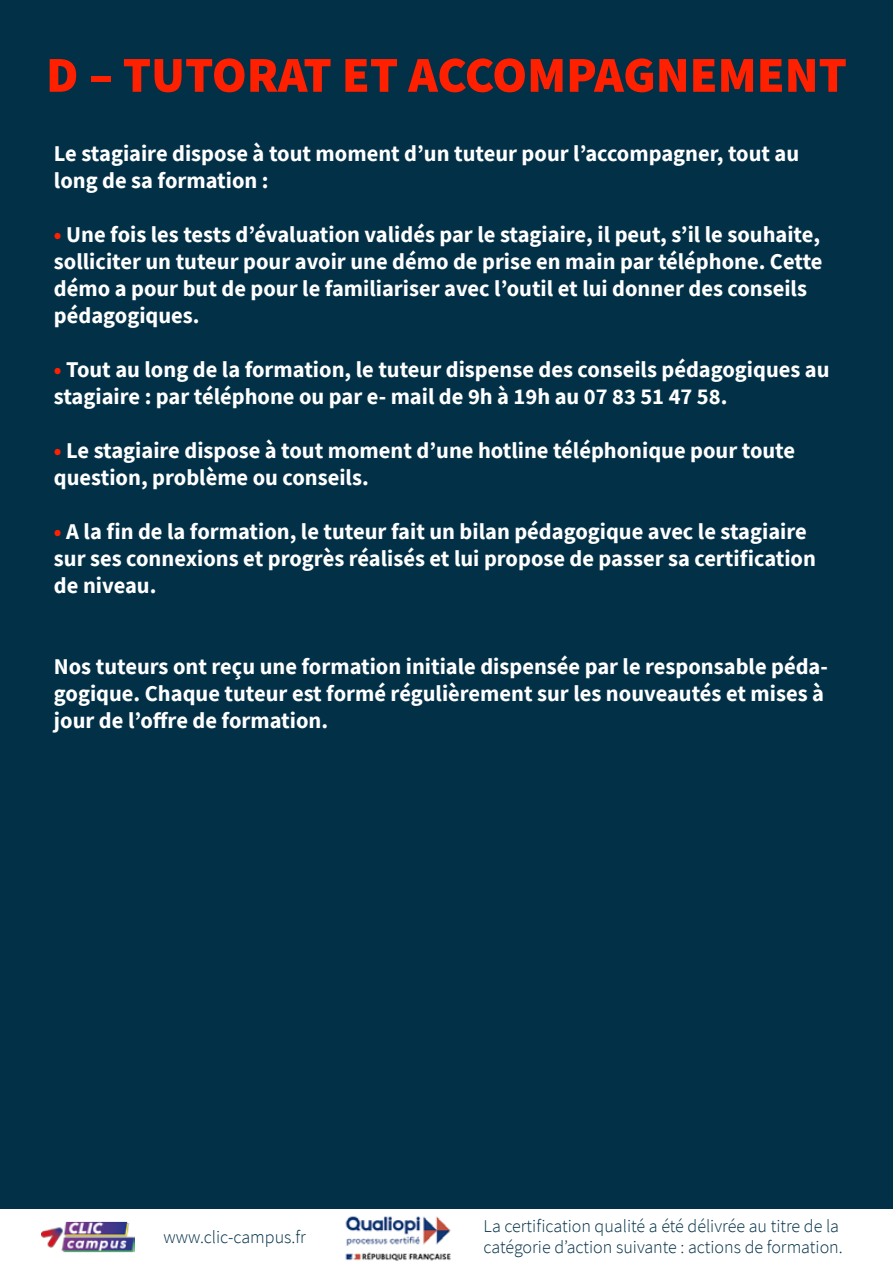
<style>
.page{position:relative;width:893px;height:1263px;background:#023047}
.page>*{position:absolute;margin:0;border:0;box-sizing:border-box;transform-origin:0 0}
.t1{font:900 50.4px "Source Sans Pro";color:#ff2000}
.t2{font:700 22.5px/27px "Source Sans Pro";color:#fff}
.t3{font:300 18px/21.6px "Source Sans Pro";color:#023047}
.s1{color:#ff2000}
</style>
<div class="page">
<div style="left:0;top:1209px;width:893px;height:54px;background:#fff"></div>
<img style="left:42px;top:1221px;width:92px;height:32px">
<img style="left:345px;top:1216px;width:106px;height:45px">
<h1 class="t1" style="left:46px;top:40px;width:802px">D – TUTORAT ET ACCOMPAGNEMENT</h1>
<p class="t2" style="left:54px;top:140px;width:747px">Le stagiaire dispose à tout moment d’un tuteur pour l’accompagner, tout au long de sa formation :</p>
<p class="t2" style="left:54px;top:221px;width:770px"><span class="s1">•</span> Une fois les tests d’évaluation validés par le stagiaire, il peut, s’il le souhaite, solliciter un tuteur pour avoir une démo de prise en main par téléphone. Cette démo a pour but de pour le familiariser avec l’outil et lui donner des conseils pédagogiques.</p>
<p class="t2" style="left:54px;top:356px;width:777px"><span class="s1">•</span> Tout au long de la formation, le tuteur dispense des conseils pédagogiques au stagiaire : par téléphone ou par e- mail de 9h à 19h au 07 83 51 47 58.</p>
<p class="t2" style="left:54px;top:437px;width:743px"><span class="s1">•</span> Le stagiaire dispose à tout moment d’une hotline téléphonique pour toute question, problème ou conseils.</p>
<p class="t2" style="left:54px;top:518px;width:763px"><span class="s1">•</span> A la fin de la formation, le tuteur fait un bilan pédagogique avec le stagiaire sur ses connexions et progrès réalisés et lui propose de passer sa certification de niveau.</p>
<p class="t2" style="left:54px;top:653px;width:775px">Nos tuteurs ont reçu une formation initiale dispensée par le responsable péda&shy;gogique. Chaque tuteur est formé régulièrement sur les nouveautés et mises à jour de l’offre de formation.</p>
<p class="t3" style="left:163px;top:1226px;width:144px">www.clic-campus.fr</p>
<p class="t3" style="left:484px;top:1215px;width:361px">La certification qualité a été délivrée au titre de la catégorie d’action suivante : actions de formation.</p>
</div>
